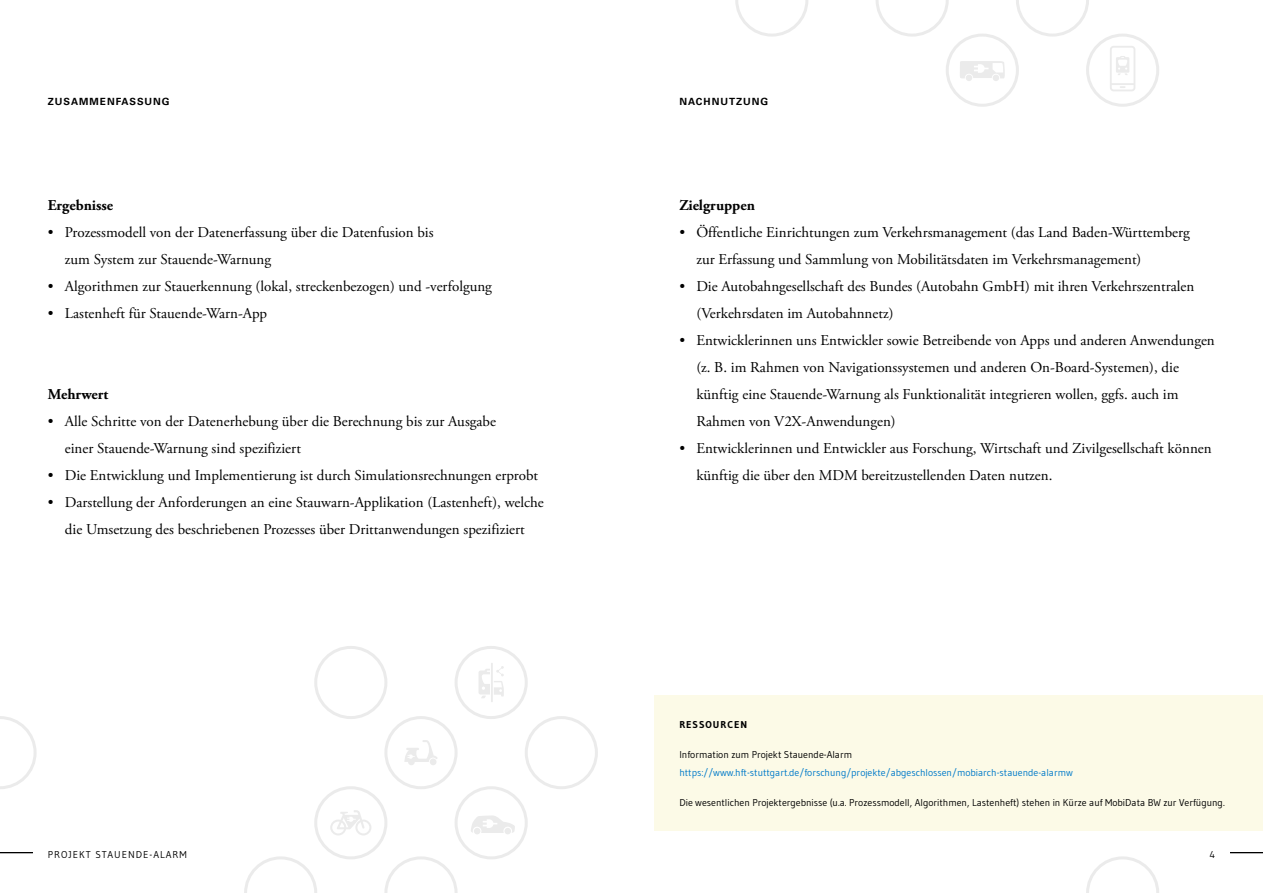
<style>
.page{position:relative;width:1263px;height:893px;background:#fff}
.page>*{position:absolute;margin:0;border:0;box-sizing:border-box;transform-origin:0 0}
.t1{font:15px/27px "Adobe Garamond Pro";color:#000}
.t2{font:700 15px "Adobe Garamond Pro";color:#000}
.t3{font:9.9px "Gudea";color:#000}
.t4{font:9.9px "Gudea";color:#007ac9}
.t5{font:700 9.9px "Univers LT Pro 65";letter-spacing:.1em;color:#000}
.t6{font:9.9px "Gudea";letter-spacing:.1em;color:#000}
.t7{font:700 9.9px "Gudea";letter-spacing:.1em;color:#000}
</style>
<div class="page">
<hr style="left:0;top:852px;width:33px;height:1px;background:#000">
<hr style="left:1230px;top:852px;width:33px;height:1px;background:#000">
<div style="left:654px;top:696px;width:609px;height:135px;background:#fcfae7"></div>
<div style="left:455px;top:786px;width:73px;height:73px;border:3px solid #ebebeb;border-radius:50%"></div>
<svg style="left:244px;top:856px;width:73px;height:37px"></svg>
<svg style="left:384px;top:856px;width:74px;height:37px"></svg>
<svg style="left:876px;top:0;width:73px;height:37px"></svg>
<svg style="left:735px;top:0;width:73px;height:37px"></svg>
<svg style="left:1016px;top:0;width:73px;height:37px"></svg>
<div style="left:1086px;top:34px;width:73px;height:73px;border:3px solid #ebebeb;border-radius:50%"></div>
<div style="left:314px;top:786px;width:73px;height:73px;border:3px solid #ebebeb;border-radius:50%"></div>
<svg style="left:0;top:716px;width:37px;height:73px"></svg>
<div style="left:455px;top:646px;width:73px;height:73px;border:3px solid #ebebeb;border-radius:50%"></div>
<div style="left:384px;top:716px;width:74px;height:73px;border:3px solid #ebebeb;border-radius:50%"></div>
<div style="left:946px;top:34px;width:73px;height:73px;border:3px solid #ebebeb;border-radius:50%"></div>
<div style="left:314px;top:646px;width:73px;height:73px;border:3px solid #ebebeb;border-radius:50%"></div>
<div style="left:525px;top:716px;width:73px;height:73px;border:3px solid #ebebeb;border-radius:50%"></div>
<svg style="left:1086px;top:856px;width:73px;height:37px"></svg>
<svg style="left:471px;top:815px;width:44px;height:19px"></svg>
<div style="left:504px;top:828px;width:7px;height:6px;background:#ebebeb;border-radius:50%"></div>
<svg style="left:1110px;top:46px;width:25px;height:45px"></svg>
<svg style="left:960px;top:61px;width:45px;height:20px"></svg>
<svg style="left:330px;top:810px;width:41px;height:25px"></svg>
<svg style="left:404px;top:740px;width:33px;height:25px"></svg>
<div style="left:430px;top:758px;width:6px;height:7px;background:#ebebeb;border-radius:50%"></div>
<svg style="left:479px;top:666px;width:25px;height:32px"></svg>
<hr style="left:491px;top:663px;width:2px;height:39px;background:#ebebeb">
<p class="t5" style="left:48px;top:94px;width:123px">ZUSAMMENFASSUNG</p>
<p class="t5" style="left:679px;top:94px;width:90px">NACHNUTZUNG</p>
<p class="t2" style="left:48px;top:196px;width:67px">Ergebnisse</p>
<p class="t1" style="left:65px;top:219px;width:370px;text-indent:-17px">• Prozessmodell von der Datenerfassung über die Datenfusion bis zum System zur Stauende-Warnung</p>
<p class="t1" style="left:48px;top:273px;width:446px">• Algorithmen zur Stauerkennung (lokal, streckenbezogen) und -verfolgung</p>
<p class="t1" style="left:48px;top:300px;width:221px">• Lastenheft für Stauende-Warn-App</p>
<p class="t2" style="left:48px;top:385px;width:62px">Mehrwert</p>
<p class="t1" style="left:65px;top:408px;width:433px;text-indent:-17px">• Alle Schritte von der Datenerhebung über die Berechnung bis zur Ausgabe einer Stauende-Warnung sind spezifiziert</p>
<p class="t1" style="left:48px;top:462px;width:492px">• Die Entwicklung und Implementierung ist durch Simulationsrechnungen erprobt</p>
<p class="t1" style="left:48px;top:489px;width:497px;text-align:center">• Darstellung der Anforderungen an eine Stauwarn-Applikation (Lastenheft), welche die Umsetzung des beschriebenen Prozesses über Drittanwendungen spezifiziert</p>
<p class="t6" style="left:48px;top:848px;width:140px">PROJEKT STAUENDE-ALARM</p>
<p class="t2" style="left:679px;top:196px;width:77px">Zielgruppen</p>
<p class="t1" style="left:696px;top:219px;width:495px;text-indent:-17px">• Öffentliche Einrichtungen zum Verkehrsmanagement (das Land Baden-Württemberg zur Erfassung und Sammlung von Mobilitätsdaten im Verkehrsmanagement)</p>
<p class="t1" style="left:696px;top:273px;width:499px;text-indent:-17px">• Die Autobahngesellschaft des Bundes (Autobahn GmbH) mit ihren Verkehrszentralen (Verkehrsdaten im Autobahnnetz)</p>
<p class="t1" style="left:696px;top:327px;width:520px;text-indent:-17px">• Entwicklerinnen uns Entwickler sowie Betreibende von Apps und anderen Anwendungen (z. B. im Rahmen von Navigationssystemen und anderen On-Board-Systemen), die künftig eine Stauende-Warnung als Funktionalität integrieren wollen, ggfs. auch im Rahmen von V2X-Anwendungen)</p>
<p class="t1" style="left:696px;top:435px;width:517px;text-indent:-17px">• Entwicklerinnen und Entwickler aus Forschung, Wirtschaft und Zivilgesellschaft können künftig die über den MDM bereitzustellenden Daten nutzen.</p>
<p class="t7" style="left:679px;top:719px;width:69px">RESSOURCEN</p>
<p class="t3" style="left:679px;top:749px;width:174px">Information zum Projekt Stauende-Alarm</p>
<p class="t4" style="left:679px;top:767px;width:395px">https://www.hft-stuttgart.de/forschung/projekte/abgeschlossen/mobiarch-stauende-alarmw</p>
<p class="t3" style="left:679px;top:797px;width:547px">Die wesentlichen Projektergebnisse (u.a. Prozessmodell, Algorithmen, Lastenheft) stehen in Kürze auf MobiData BW zur Verfügung.</p>
<p class="t3" style="left:1210px;top:848px;width:7px">4</p>
</div>
